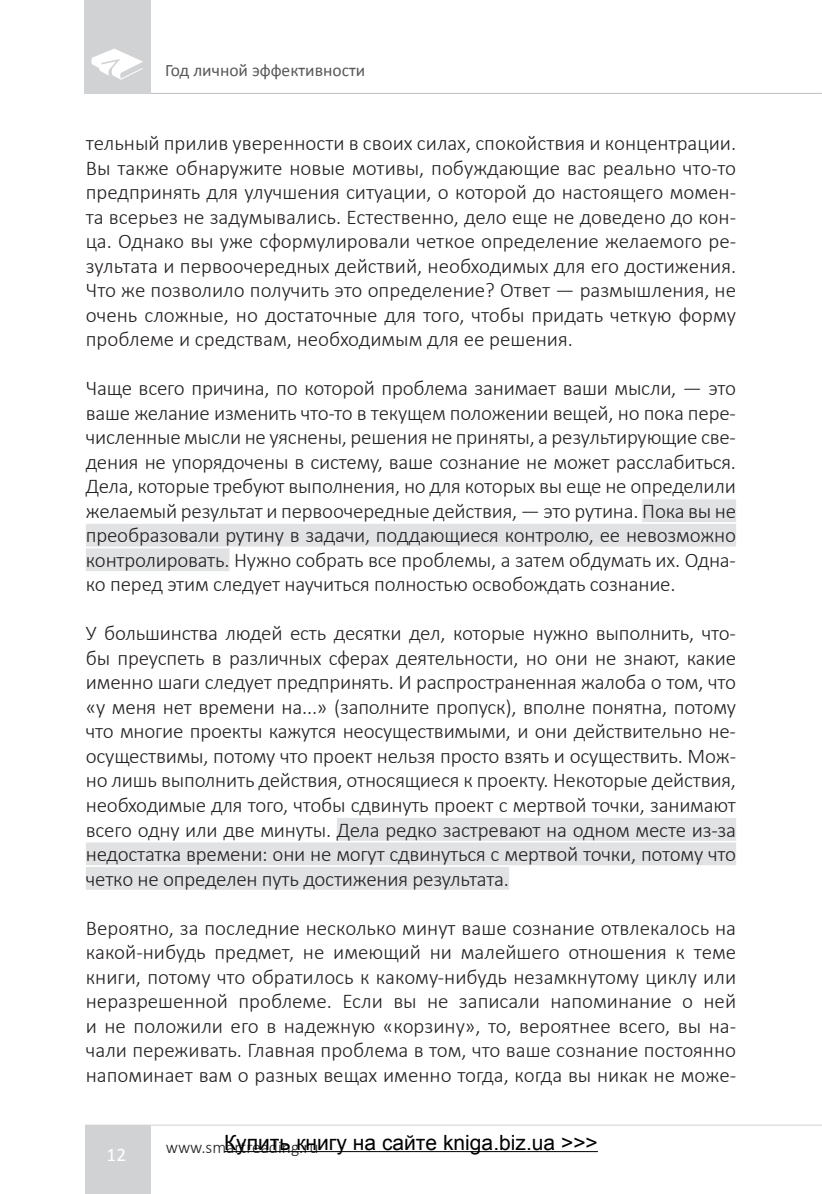
<style>
.page{position:relative;width:822px;height:1194px;background:#fff}
.page>*{position:absolute;margin:0;border:0;box-sizing:border-box;transform-origin:0 0}
.t1{font:300 21px/24.5px "Calibri";letter-spacing:-.01em;color:#231f20;text-align:justify}
.t2{font:21px "Arial";color:#000}
.t3{font:19.25px "Calibri";color:#fff}
.t4{font:17.5px "Calibri";color:#57585a}
.t5{font:300 17.5px "Calibri";color:#231f20}
</style>
<div class="page">
<hr style="left:84px;top:93px;width:736px;height:1px;background:#bcbdc0">
<div style="left:85px;top:1124px;width:66px;height:69px;background:#d1d2d4"></div>
<hr style="left:85px;top:1124px;width:735px;height:1px;background:#d1d2d4">
<div style="left:84px;top:0;width:66px;height:94px;background:#d1d2d4"></div>
<svg style="left:91px;top:49px;width:52px;height:31px"></svg>
<div style="left:642px;top:499px;width:94px;height:23px;background:#e1e2e4"></div>
<div style="left:86px;top:524px;width:650px;height:22px;background:#e1e2e4"></div>
<div style="left:86px;top:548px;width:143px;height:23px;background:#e1e2e4"></div>
<div style="left:337px;top:818px;width:399px;height:22px;background:#e1e2e4"></div>
<div style="left:86px;top:842px;width:650px;height:23px;background:#e1e2e4"></div>
<div style="left:86px;top:867px;width:423px;height:22px;background:#e1e2e4"></div>
<hr style="left:224px;top:1151px;width:373px;height:1px;background:#000">
<p class="t4" style="left:165px;top:59px;width:201px">Год личной эффективности</p>
<p class="t1" style="left:86px;top:131px;width:651px">тельный прилив уверенности в своих силах, спокойствия и концентрации.<br>Вы также обнаружите новые мотивы, побуждающие вас реально что-то предпринять для улучшения ситуации, о которой до настоящего момен&shy;та всерьез не задумывались. Естественно, дело еще не доведено до кон&shy;ца. Однако вы уже сформулировали четкое определение желаемого ре&shy;зультата и первоочередных действий, необходимых для его достижения.<br>Что же позволило получить это определение? Ответ — размышления, не очень сложные, но достаточные для того, чтобы придать четкую форму проблеме и средствам, необходимым для ее решения.</p>
<p class="t1" style="left:86px;top:376px;width:651px">Чаще всего причина, по которой проблема занимает ваши мысли, — это ваше желание изменить что-то в текущем положении вещей, но пока пере&shy;численные мысли не уяснены, решения не приняты, а результирующие све&shy;дения не упорядочены в систему, ваше сознание не может расслабиться.<br>Дела, которые требуют выполнения, но для которых вы еще не определили желаемый результат и первоочередные действия, — это рутина. Пока вы не преобразовали рутину в задачи, поддающиеся контролю, ее невозможно контролировать. Нужно собрать все проблемы, а затем обдумать их. Одна&shy;ко перед этим следует научиться полностью освобождать сознание.</p>
<p class="t1" style="left:86px;top:621px;width:651px">У большинства людей есть десятки дел, которые нужно выполнить, что&shy;бы преуспеть в различных сферах деятельности, но они не знают, какие именно шаги следует предпринять. И распространенная жалоба о том, что «у меня нет времени на...» (заполните пропуск), вполне понятна, потому что многие проекты кажутся неосуществимыми, и они действительно не&shy;осуществимы, потому что проект нельзя просто взять и осуществить. Мож&shy;но лишь выполнить действия, относящиеся к проекту. Некоторые действия, необходимые для того, чтобы сдвинуть проект с мертвой точки, занимают всего одну или две минуты. Дела редко застревают на одном месте из-за недостатка времени: они не могут сдвинуться с мертвой точки, потому что четко не определен путь достижения результата.</p>
<p class="t1" style="left:86px;top:915px;width:651px">Вероятно, за последние несколько минут ваше сознание отвлекалось на какой-нибудь предмет, не имеющий ни малейшего отношения к теме книги, потому что обратилось к какому-нибудь незамкнутому циклу или неразрешенной проблеме. Если вы не записали напоминание о ней и не положили его в надежную «корзину», то, вероятнее всего, вы на&shy;чали переживать. Главная проблема в том, что ваше сознание постоянно напоминает вам о разных вещах именно тогда, когда вы никак не може-</p>
<p class="t3" style="left:107px;top:1142px;width:21px">12</p>
<p class="t2" style="left:224px;top:1128px;width:375px">Купить книгу на сайте kniga.biz.ua &gt;&gt;&gt;</p>
<p class="t5" style="left:166px;top:1136px;width:154px">www.smartreading.ru</p>
</div>
